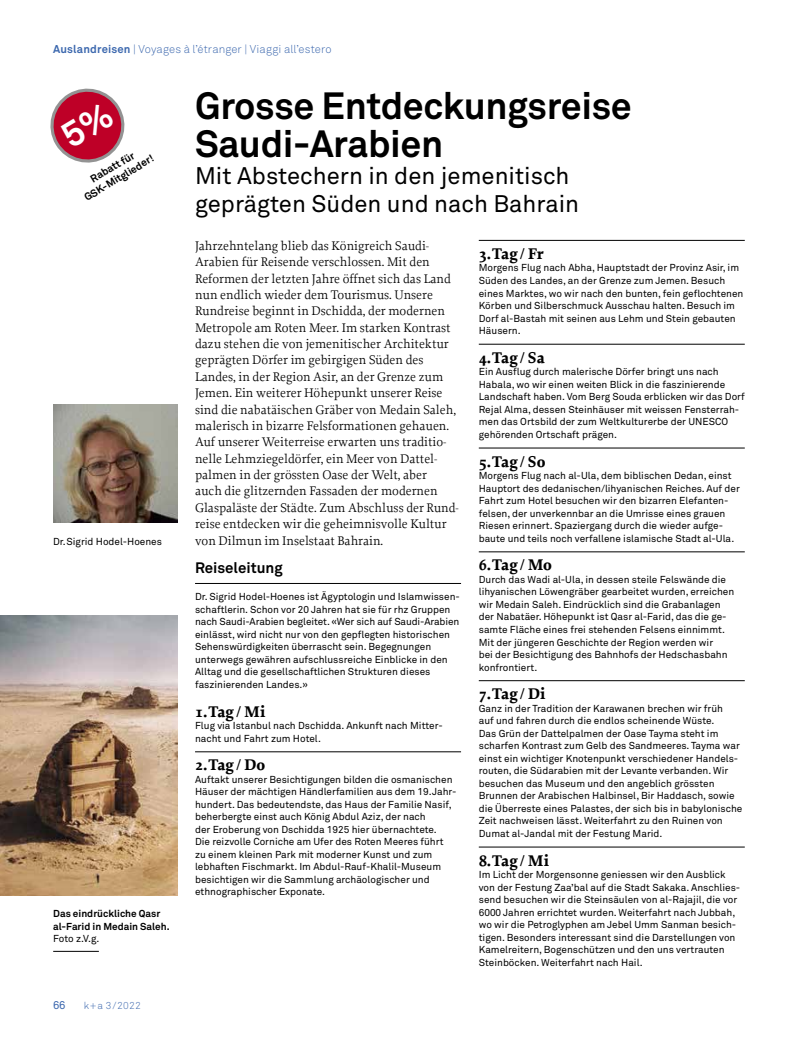
<style>
.page{position:relative;width:798px;height:1046px;background:#fff}
.page>*{position:absolute;margin:0;border:0;box-sizing:border-box;transform-origin:0 0}
.t1{font:700 37.5px/38.2px "Akkurat";letter-spacing:-.01em;color:#000}
.t2{font:23.75px/27.2px "Akkurat";color:#000}
.t3{font:700 16.25px "Proforma";color:#000}
.t4{font:700 15px "Akkurat";color:#000}
.t5{font:13.12px/16.4px "Proforma";color:#000}
.t6{font:300 11.25px "Akkurat";letter-spacing:.01em;color:#3c68ae}
.t7{font:11.25px "Akkurat";color:#3c68ae}
.t8{font:700 10.38px/12.5px "Akkurat";color:#000;text-align:center}
.t9{font:10px/12.5px "Akkurat";color:#000}
.t10{font:700 10px/12.5px "Akkurat";color:#000}
.t11{font:300 10px "Akkurat";color:#3c68ae}
.s1{font-weight:700}
</style>
<div class="page">
<hr style="left:195px;top:583px;width:266px;height:1px;background:#000">
<hr style="left:195px;top:751px;width:266px;height:1px;background:#000">
<hr style="left:478px;top:240px;width:266px;height:1px;background:#000">
<hr style="left:478px;top:344px;width:266px;height:1px;background:#000">
<hr style="left:478px;top:448px;width:266px;height:1px;background:#000">
<hr style="left:478px;top:551px;width:266px;height:1px;background:#000">
<hr style="left:478px;top:680px;width:266px;height:1px;background:#000">
<hr style="left:478px;top:846px;width:266px;height:1px;background:#000">
<img style="left:0;top:615px;width:177px;height:280px">
<img style="left:53px;top:404px;width:124px;height:118px">
<hr style="left:53px;top:950px;width:46px;height:1px;background:#000">
<svg style="left:50px;top:88px;width:75px;height:75px"></svg>
<p class="t6" style="left:53px;top:42px;width:280px"><span class="s1">Auslandreisen</span> | Voyages à l’étranger | Viaggi all’estero</p>
<p class="t8" style="left:75px;top:182px;width:80px;rotate:-31deg">Rabatt für<br>GSK-Mitglieder!</p>
<p class="t9" style="left:53px;top:534px;width:110px">Dr.Sigrid Hodel-Hoenes</p>
<p class="t10" style="left:53px;top:907px;width:118px">Das eindrückliche Qasr al-Farid in Medain Saleh.</p>
<p class="t9" style="left:53px;top:932px;width:48px">Foto z.V.g.</p>
<p class="t7" style="left:53px;top:998px;width:14px">66</p>
<p class="t11" style="left:84px;top:999px;width:58px">k+a 3/2022</p>
<h1 class="t1" style="left:195px;top:86px;width:438px">Grosse Entdeckungsreise<br>Saudi-Arabien</h1>
<h2 class="t2" style="left:195px;top:162px;width:385px">Mit Abstechern in den jemenitisch geprägten Süden und nach Bahrain</h2>
<p class="t5" style="left:195px;top:237px;width:265px">Jahrzehntelang blieb das Königreich Saudi-Arabien für Reisende verschlossen. Mit den Reformen der letzten Jahre öffnet sich das Land nun endlich wieder dem Tourismus. Unsere Rundreise beginnt in Dschidda, der modernen Metropole am Roten Meer. Im starken Kontrast dazu stehen die von jemenitischer Architektur geprägten Dörfer im gebirgigen Süden des Landes, in der Region Asir, an der Grenze zum Jemen. Ein weiterer Höhepunkt unserer Reise sind die nabatäischen Gräber von Medain Saleh, malerisch in bizarre Felsformationen gehauen.<br>Auf unserer Weiterreise erwarten uns traditio&shy;nelle Lehmziegeldörfer, ein Meer von Dattel&shy;palmen in der grössten Oase der Welt, aber<br>auch die glitzernden Fassaden der modernen Glaspaläste der Städte. Zum Abschluss der Rund&shy;reise entdecken wir die geheimnisvolle Kultur von Dilmun im Inselstaat Bahrain.</p>
<h3 class="t4" style="left:195px;top:558px;width:89px">Reiseleitung</h3>
<p class="t9" style="left:195px;top:590px;width:266px">Dr. Sigrid Hodel-Hoenes ist Ägyptologin und Islamwissen&shy;schaftlerin. Schon vor 20 Jahren hat sie fü r rhz Gruppen nach Saudi-Arabien begleitet. «Wer sich auf Saudi-Arabien einlässt, wird nicht nur von den gepflegten historischen Sehenswü rdigkeiten ü berrascht sein. Begegnungen unterwegs gewähren aufschlussreiche Einblicke in den Alltag und die gesellschaftlichen Strukturen dieses faszinierenden Landes.»</p>
<h3 class="t3" style="left:195px;top:701px;width:72px">1.Tag/ Mi</h3>
<p class="t9" style="left:195px;top:719px;width:249px">Flug via Istanbul nach Dschidda. Ankunft nach Mitter&shy;nacht und Fahrt zum Hotel.</p>
<h3 class="t3" style="left:195px;top:754px;width:72px">2.Tag/ Do</h3>
<p class="t9" style="left:195px;top:772px;width:263px">Auftakt unserer Besichtigungen bilden die osmanischen Häuser der mächtigen Händlerfamilien aus dem 19.Jahr&shy;hundert. Das bedeutendste, das Haus der Familie Nasif, beherbergte einst auch König Abdul Aziz, der nach<br>der Eroberung von Dschidda 1925 hier ü bernachtete.<br>Die reizvolle Corniche am Ufer des Roten Meeres fü hrt zu einem kleinen Park mit moderner Kunst und zum lebhaften Fischmarkt. Im Abdul-Rauf-Khalil-Museum besichtigen wir die Sammlung archäologischer und ethnographischer Exponate.</p>
<h3 class="t3" style="left:478px;top:243px;width:66px">3.Tag/ Fr</h3>
<p class="t9" style="left:478px;top:261px;width:266px">Morgens Flug nach Abha, Hauptstadt der Provinz Asir, im Süden des Landes, an der Grenze zum Jemen. Besuch eines Marktes, wo wir nach den bunten, fein geflochtenen Körben und Silberschmuck Ausschau halten. Besuch im Dorf al-Bastah mit seinen aus Lehm und Stein gebauten Häusern.</p>
<h3 class="t3" style="left:478px;top:347px;width:67px">4.Tag/ Sa</h3>
<p class="t9" style="left:478px;top:365px;width:267px">Ein Ausflug durch malerische Dörfer bringt uns nach Habala, wo wir einen weiten Blick in die faszinierende Landschaft haben. Vom Berg Souda erblicken wir das Dorf Rejal Alma, dessen Steinhäuser mit weissen Fensterrah&shy;men das Ortsbild der zum Weltkulturerbe der UNESCO gehörenden Ortschaft prägen.</p>
<h3 class="t3" style="left:478px;top:451px;width:68px">5.Tag/ So</h3>
<p class="t9" style="left:478px;top:469px;width:262px">Morgens Flug nach al-Ula, dem biblischen Dedan, einst Hauptort des dedanischen/lihyanischen Reiches. Auf der Fahrt zum Hotel besuchen wir den bizarren Elefanten&shy;felsen, der unverkennbar an die Umrisse eines grauen Riesen erinnert. Spaziergang durch die wieder aufge&shy;baute und teils noch verfallene islamische Stadt al-Ula.</p>
<h3 class="t3" style="left:478px;top:554px;width:75px">6.Tag/ Mo</h3>
<p class="t9" style="left:478px;top:573px;width:257px">Durch das Wadi al-Ula, in dessen steile Felswände die lihyanischen Löwengräber gearbeitet wurden, erreichen wir Medain Saleh. Eindrücklich sind die Grabanlagen der Nabatäer. Höhepunkt ist Qasr al-Farid, das die ge&shy;samte Fläche eines frei stehenden Felsens einnimmt.<br>Mit der jü ngeren Geschichte der Region werden wir<br>bei der Besichtigung des Bahnhofs der Hedschasbahn konfrontiert.</p>
<h3 class="t3" style="left:478px;top:683px;width:68px">7.Tag/ Di</h3>
<p class="t9" style="left:478px;top:701px;width:265px">Ganz in der Tradition der Karawanen brechen wir früh<br>auf und fahren durch die endlos scheinende Wüste.<br>Das Grü n der Dattelpalmen der Oase Tayma steht im scharfen Kontrast zum Gelb des Sandmeeres. Tayma war einst ein wichtiger Knotenpunkt verschiedener Handels&shy;routen, die Südarabien mit der Levante verbanden. Wir besuchen das Museum und den angeblich grössten Brunnen der Arabischen Halbinsel, Bir Haddasch, sowie die Ü berreste eines Palastes, der sich bis in babylonische Zeit nachweisen lässt. Weiterfahrt zu den Ruinen von Dumat al-Jandal mit der Festung Marid.</p>
<h3 class="t3" style="left:478px;top:849px;width:72px">8.Tag/ Mi</h3>
<p class="t9" style="left:478px;top:868px;width:261px">Im Licht der Morgensonne geniessen wir den Ausblick von der Festung Zaa’bal auf die Stadt Sakaka. Anschlies&shy;send besuchen wir die Steinsäulen von al-Rajajil, die vor 6000 Jahren errichtet wurden. Weiterfahrt nach Jubbah, wo wir die Petroglyphen am Jebel Umm Sanman besich&shy;tigen. Besonders interessant sind die Darstellungen von Kamelreitern, Bogenschützen und den uns vertrauten Steinböcken. Weiterfahrt nach Hail.</p>
</div>
